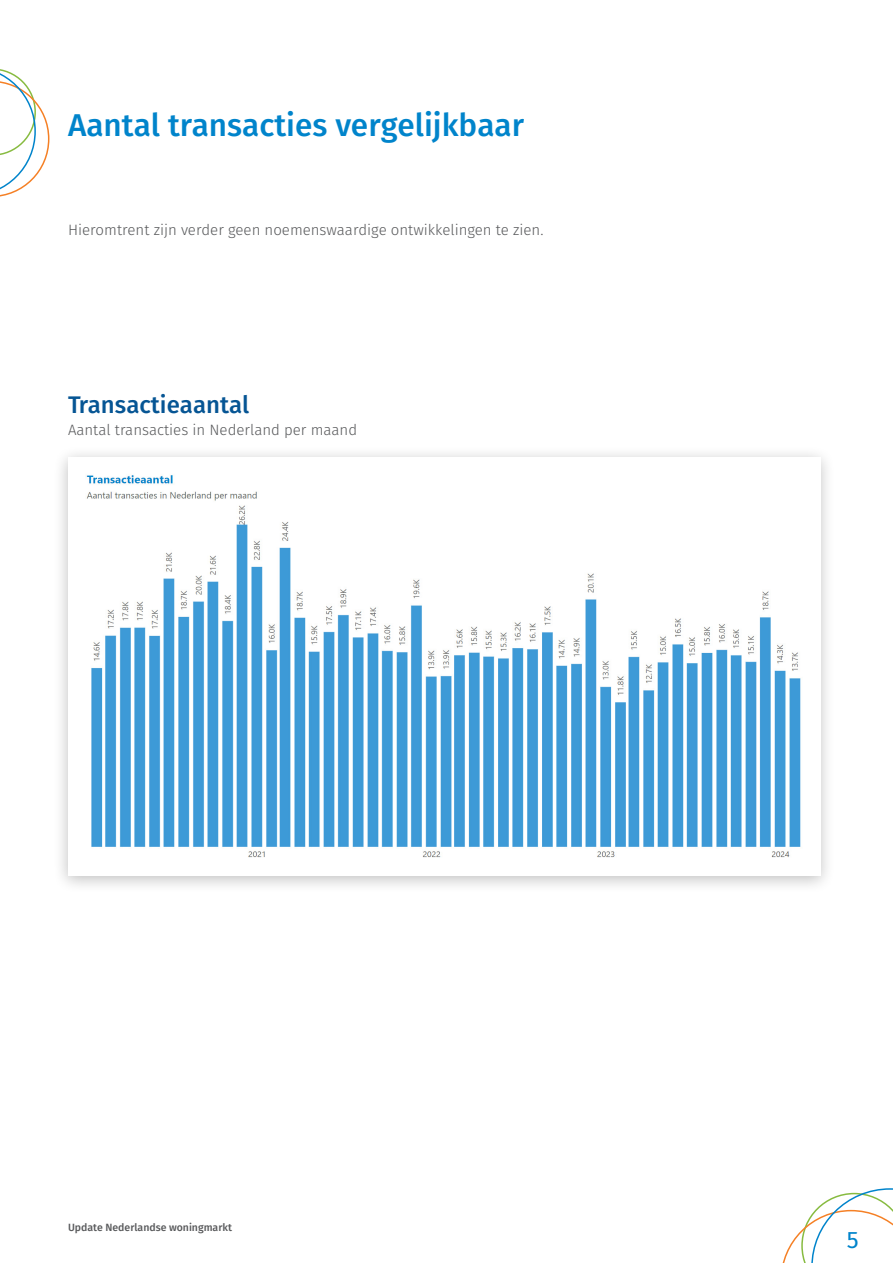
<style>
.page{position:relative;width:893px;height:1263px;background:#fff}
.page>*{position:absolute;margin:0;border:0;box-sizing:border-box;transform-origin:0 0}
.t1{font:500 31.5px "Fira Sans";color:#0084cb}
.t2{font:500 24px "Fira Sans";color:#065594}
.t3{font:23.7px "Fira Sans";color:#0084cb}
.t4{font:300 15px "Fira Sans";color:#58595b}
.t5{font:500 10.5px "Fira Sans";color:#58595b}
</style>
<div class="page">
<svg style="left:782px;top:1188px;width:111px;height:75px"></svg>
<svg style="left:0;top:69px;width:49px;height:128px"></svg>
<div style="left:53px;top:445px;width:783px;height:449px;background:#000;opacity:.25"></div>
<div style="left:68px;top:457px;width:753px;height:419px;background:#fff"></div>
<img style="left:86px;top:475px;width:715px;height:383px">
<h1 class="t1" style="left:68px;top:100px;width:458px">Aantal transacties vergelijkbaar</h1>
<p class="t4" style="left:68px;top:219px;width:477px">Hieromtrent zijn verder geen noemenswaardige ontwikkelingen te zien.</p>
<h2 class="t2" style="left:68px;top:385px;width:183px">Transactieaantal</h2>
<p class="t4" style="left:68px;top:419px;width:291px">Aantal transacties in Nederland per maand</p>
<p class="t5" style="left:68px;top:1218px;width:166px">Update Nederlandse woningmarkt</p>
<h3 class="t3" style="left:847px;top:1221px;width:13px">5</h3>
</div>
